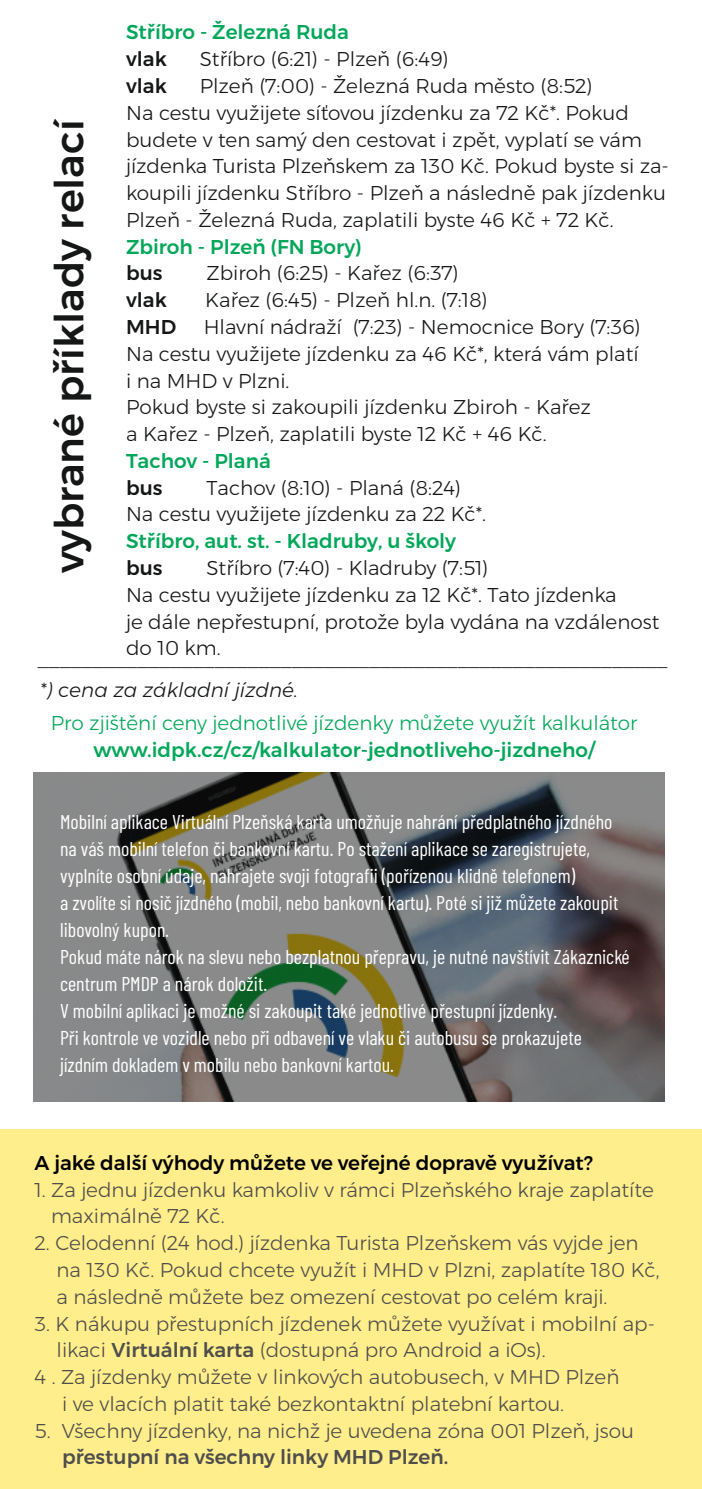
<style>
.page{position:relative;width:702px;height:1489px;background:#fff}
.page>*{position:absolute;margin:0;border:0;box-sizing:border-box;transform-origin:0 0}
.t1{font:500 40px "Montserrat";color:#151616}
.t2{font:300 20px/26.8px "Montserrat";color:#151616}
.t3{font:20px/27px "Barlow Condensed";color:#fff}
.t4{font:300 20px/26.8px "Montserrat";color:#4e4e4d}
.t5{font:500 20px "Montserrat";color:#00a759}
.t6{font:italic 300 20px/33.5px "Montserrat";color:#151616}
.t7{font:300 20px "Montserrat";color:#00a759}
.t8{font:500 20px "Montserrat";color:#000}
.t9{font:500 20px "Montserrat";color:#4e4e4d}
.t10{font:500 20px "Montserrat";color:#151616}
.s1{font-weight:500}
</style>
<div class="page">
<div style="left:33px;top:772px;width:631px;height:329px;background:#151616;opacity:.5"></div>
<div style="left:0;top:1129px;width:702px;height:359px;background:#ffee8b"></div>
<h1 class="t1" style="left:45px;top:573px;width:455px;rotate:-90deg">vybrané příklady relací</h1>
<p class="t5" style="left:126px;top:20px;width:224px">Stříbro - Železná Ruda</p>
<p class="t10" style="left:126px;top:47px;width:42px">vlak</p>
<p class="t2" style="left:200px;top:46px;width:250px">Stříbro (6:21) - Plzeň (6:49)</p>
<p class="t10" style="left:126px;top:74px;width:42px">vlak</p>
<p class="t2" style="left:126px;top:72px;width:544px;text-indent:74px">Plzeň (7:00) - Železná Ruda město (8:52)<br>Na cestu využijete síťovou jízdenku za 72 Kč*. Pokud budete v ten samý den cestovat i zpět, vyplatí se vám jízdenka Turista Plzeňskem za 130 Kč. Pokud byste si za&shy;koupili jízdenku Stříbro - Plzeň a následně pak jízdenku Plzeň - Železná Ruda, zaplatili byste 46 Kč + 72 Kč.</p>
<p class="t5" style="left:126px;top:234px;width:237px">Zbiroh - Plzeň (FN Bory)</p>
<p class="t10" style="left:126px;top:261px;width:38px">bus</p>
<p class="t2" style="left:206px;top:260px;width:254px">Zbiroh (6:25) - Kařez (6:37)</p>
<p class="t10" style="left:126px;top:288px;width:42px">vlak</p>
<p class="t2" style="left:205px;top:287px;width:284px">Kařez (6:45) - Plzeň hl.n. (7:18)</p>
<p class="t10" style="left:126px;top:314px;width:52px">MHD</p>
<p class="t2" style="left:126px;top:313px;width:516px;text-indent:78px">Hlavní nádraží (7:23) - Nemocnice Bory (7:36)<br>Na cestu využijete jízdenku za 46 Kč*, která vám platí i na MHD v Plzni.<br>Pokud byste si zakoupili jízdenku Zbiroh - Kařez<br>a Kařez - Plzeň, zaplatili byste 12 Kč + 46 Kč.</p>
<p class="t5" style="left:126px;top:448px;width:146px">Tachov - Planá</p>
<p class="t10" style="left:126px;top:475px;width:38px">bus</p>
<p class="t2" style="left:126px;top:474px;width:361px;text-indent:80px">Tachov (8:10) - Planá (8:24)<br>Na cestu využijete jízdenku za 22 Kč*.</p>
<p class="t5" style="left:126px;top:529px;width:331px">Stříbro, aut. st. - Kladruby, u školy</p>
<p class="t10" style="left:126px;top:555px;width:38px">bus</p>
<p class="t2" style="left:126px;top:554px;width:535px;text-indent:80px">Stříbro (7:40) - Kladruby (7:51)<br>Na cestu využijete jízdenku za 12 Kč*. Tato jízdenka<br>je dále nepřestupní, protože byla vydána na vzdálenost do 10 km.</p>
<p class="t6" style="left:40px;top:640px;width:631px">_________________________________________________________ *) cena za základní jízdné.</p>
<p class="t7" style="left:51px;top:710px;width:588px">Pro zjištění ceny jednotlivé jízdenky můžete využít kalkulátor</p>
<p class="t5" style="left:93px;top:737px;width:503px">www.idpk.cz/cz/kalkulator-jednotliveho-jizdneho/</p>
<p class="t3" style="left:60px;top:807px;width:571px">Mobilní aplikace Virtuální Plzeňská karta umožňuje nahrání předplatného jízdného na váš mobilní telefon či bankovní kartu. Po stažení aplikace se zaregistrujete, vyplníte osobní údaje, nahrajete svoji fotografii (pořízenou klidně telefonem)<br>a zvolíte si nosič jízdného (mobil, nebo bankovní kartu). Poté si již můžete zakoupit libovolný kupon.<br>Pokud máte nárok na slevu nebo bezplatnou přepravu, je nutné navštívit Zákaznické centrum PMDP a nárok doložit.<br>V mobilní aplikaci je možné si zakoupit také jednotlivé přestupní jízdenky.<br>Při kontrole ve vozidle nebo při odbavení ve vlaku či autobusu se prokazujete jízdním dokladem v mobilu nebo bankovní kartou.</p>
<p class="t8" style="left:35px;top:1150px;width:560px">A jaké další výhody můžete ve veřejné dopravě využívat?</p>
<p class="t4" style="left:51px;top:1175px;width:604px;text-indent:-16px">1. Za jednu jízdenku kamkoliv v rámci Plzeňského kraje zaplatíte maximálně 72 Kč.</p>
<p class="t4" style="left:57px;top:1229px;width:604px;text-indent:-22px">2. Celodenní (24 hod.) jízdenka Turista Plzeňskem vás vyjde jen na 130 Kč. Pokud chcete využít i MHD v Plzni, zaplatíte 180 Kč, a následně můžete bez omezení cestovat po celém kraji.</p>
<p class="t4" style="left:35px;top:1309px;width:622px">3. K nákupu přestupních jízdenek můžete využívat i mobilní ap-</p>
<p class="t4" style="left:57px;top:1336px;width:490px">likaci <span class="s1">Virtuální karta</span> (dostupná pro Android a iOs).</p>
<p class="t4" style="left:35px;top:1363px;width:586px">4 . Za jízdenky můžete v linkových autobusech, v MHD Plzeň</p>
<p class="t4" style="left:62px;top:1390px;width:503px">i ve vlacích platit také bezkontaktní platební kartou.</p>
<p class="t4" style="left:35px;top:1416px;width:601px">5. Všechny jízdenky, na nichž je uvedena zóna 001 Plzeň, jsou</p>
<p class="t9" style="left:62px;top:1444px;width:387px">přestupní na všechny linky MHD Plzeň.</p>
</div>
